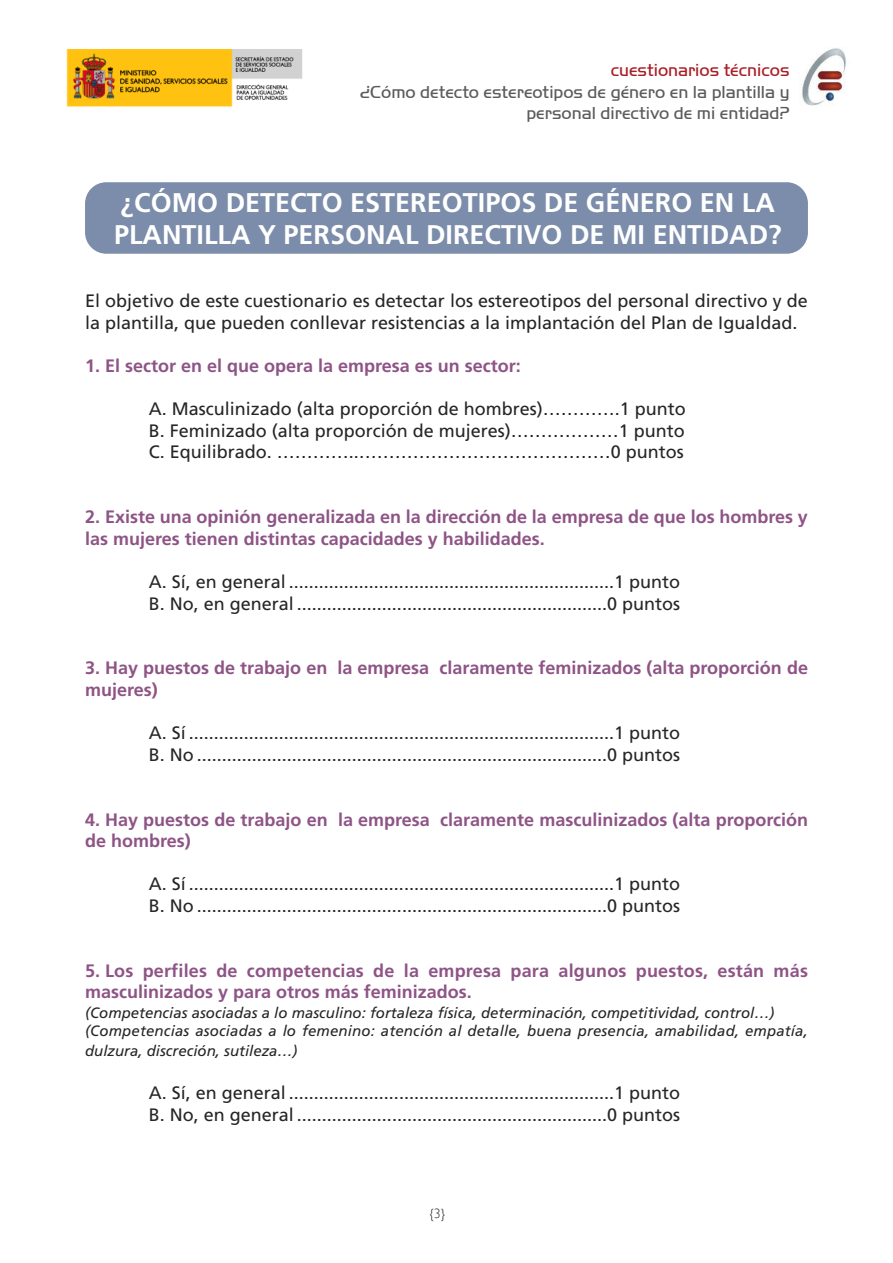
<style>
.page{position:relative;width:893px;height:1263px;background:#fff}
.page>*{position:absolute;margin:0;border:0;box-sizing:border-box;transform-origin:0 0}
.t1{font:700 27px/32.4px "Frutiger";color:#fff}
.t2{font:18px/21.6px "Frutiger";color:#272627}
.t3{font:700 18px/21.6px "Frutiger";color:#8e5486}
.t4{font:18px/21.6px "Handel Got D Ligh";color:#5d5c5d;text-align:right}
.t5{font:italic 15px/18px "Frutiger";color:#272627}
.t6{font:300 13.5px "Gill Sans";color:#272627}
.s1{color:#a91f26}
</style>
<div class="page">
<img style="left:799px;top:48px;width:47px;height:58px">
<img style="left:66px;top:49px;width:237px;height:58px">
<div style="left:85px;top:182px;width:723px;height:72px;background:#7b8dab;border-radius:21px"></div>
<h1 class="t4" style="left:360px;top:61px;width:431px"><span class="s1">cuestionarios técnicos<br></span>¿Cómo detecto estereotipos de género en la plantilla y personal directivo de mi entidad?</h1>
<p class="t1" style="left:114px;top:188px;width:669px">¿CÓMO DETECTO ESTEREOTIPOS DE GÉNERO EN LA<br>PLANTILLA Y PERSONAL DIRECTIVO DE MI ENTIDAD?</p>
<p class="t2" style="left:85px;top:291px;width:724px">El objetivo de este cuestionario es detectar los estereotipos del personal directivo y de la plantilla, que pueden conllevar resistencias a la implantación del Plan de Igualdad.</p>
<p class="t3" style="left:85px;top:356px;width:437px">1. El sector en el que opera la empresa es un sector:</p>
<p class="t2" style="left:149px;top:399px;width:539px;text-align:justify">A. Masculinizado (alta proporción de hombres)………….1 punto B. Feminizado (alta proporción de mujeres)………………1 punto C. Equilibrado. …………..……………………………………0 puntos</p>
<p class="t3" style="left:85px;top:507px;width:724px">2. Existe una opinión generalizada en la dirección de la empresa de que los hombres y las mujeres tienen distintas capacidades y habilidades.</p>
<p class="t2" style="left:149px;top:572px;width:533px">A. Sí, en general .................................................................1 punto<br>B. No, en general ..............................................................0 puntos</p>
<p class="t3" style="left:85px;top:659px;width:724px">3. Hay puestos de trabajo en la empresa claramente feminizados (alta proporción de mujeres)</p>
<p class="t2" style="left:149px;top:723px;width:533px">A. Sí .....................................................................................1 punto<br>B. No ..................................................................................0 puntos</p>
<p class="t3" style="left:85px;top:810px;width:724px">4. Hay puestos de trabajo en la empresa claramente masculinizados (alta proporción de hombres)</p>
<p class="t2" style="left:149px;top:875px;width:533px">A. Sí .....................................................................................1 punto<br>B. No ..................................................................................0 puntos</p>
<p class="t3" style="left:85px;top:961px;width:724px">5. Los perfiles de competencias de la empresa para algunos puestos, están más masculinizados y para otros más feminizados.</p>
<p class="t5" style="left:85px;top:1005px;width:724px">(Competencias asociadas a lo masculino: fortaleza física, determinación, competitividad, control…) (Competencias asociadas a lo femenino: atención al detalle, buena presencia, amabilidad, empatía,</p>
<p class="t5" style="left:85px;top:1043px;width:214px">dulzura, discreción, sutileza…)</p>
<p class="t2" style="left:149px;top:1083px;width:533px">A. Sí, en general .................................................................1 punto<br>B. No, en general ..............................................................0 puntos</p>
<p class="t6" style="left:429px;top:1205px;width:17px">{3}</p>
</div>
